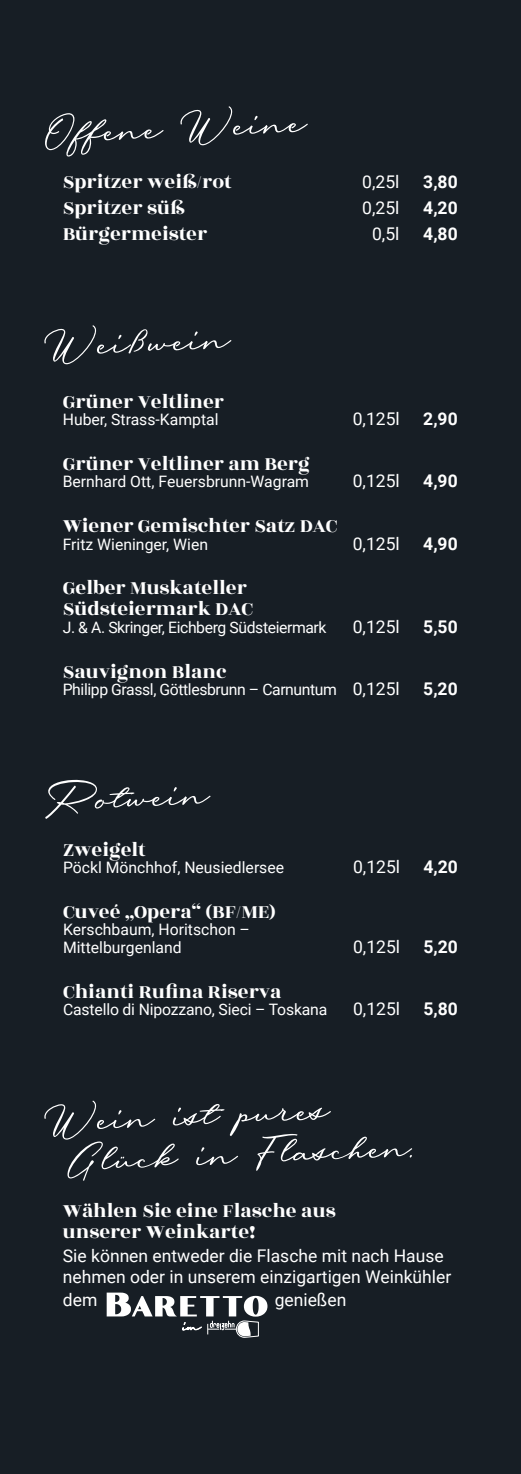
<style>
.page{position:relative;width:521px;height:1474px;background:#fff}
.page>*{position:absolute;margin:0;border:0;box-sizing:border-box;transform-origin:0 0}
.t1{font:73.5px "Messy Nessy Script 1";color:#fff}
.t2{font:21px/21px "Rozha One";color:#fff}
.t3{font:17.5px/21px "Roboto";color:#fff}
.t4{font:700 17.5px "Roboto";color:#fff}
.t5{font:15.75px/17.5px "Roboto";color:#fff}
.t6{font:15.75px "Roboto";letter-spacing:-.025em;color:#fff}
.s1{font-size:17.5px}
</style>
<div class="page">
<div style="left:0;top:0;width:521px;height:1473px;background:#171e25"></div>
<svg style="left:107px;top:1292px;width:160px;height:45px"></svg>
<h1 class="t1" style="left:43px;top:86px;width:262px;rotate:-2deg">Off ene Weine</h1>
<p class="t2" style="left:63px;top:169px;width:170px;line-height:25.9px">Spritzer weiß/rot<br>Spritzer süß<br>Bürgermeister</p>
<p class="t3" style="left:362px;top:171px;width:39px">0,25l</p>
<p class="t4" style="left:423px;top:170px;width:36px">3,80</p>
<p class="t3" style="left:362px;top:197px;width:39px">0,25l</p>
<p class="t4" style="left:423px;top:195px;width:36px">4,20</p>
<p class="t3" style="left:372px;top:223px;width:29px">0,5l</p>
<p class="t4" style="left:423px;top:221px;width:36px">4,80</p>
<h1 class="t1" style="left:43px;top:299px;width:186px;rotate:-2deg">Weißwein</h1>
<p class="t2" style="left:63px;top:391px;width:163px">Grüner Veltliner</p>
<p class="t5" style="left:63px;top:410px;width:157px">Huber, Strass-Kamptal</p>
<p class="t2" style="left:63px;top:453px;width:248px">Grüner Veltliner am Berg</p>
<p class="t5" style="left:63px;top:472px;width:248px">Bernhard Ott, Feuersbrunn-Wagram</p>
<p class="t2" style="left:63px;top:515px;width:276px">Wiener Gemischter Satz DAC</p>
<p class="t5" style="left:63px;top:534px;width:147px">Fritz Wieninger, Wien</p>
<p class="t2" style="left:63px;top:578px;width:192px">Gelber Muskateller<br>Südsteiermark DAC</p>
<p class="t6" style="left:63px;top:616px;width:265px">J. &amp; A. Skringer, Eichberg Südsteiermark</p>
<p class="t3" style="left:353px;top:407px;width:49px">0,125l</p>
<p class="t4" style="left:423px;top:406px;width:36px">2,90</p>
<p class="t3" style="left:353px;top:470px;width:49px">0,125l</p>
<p class="t4" style="left:423px;top:469px;width:36px">4,90</p>
<p class="t3" style="left:353px;top:532px;width:49px">0,125l</p>
<p class="t4" style="left:423px;top:531px;width:36px">4,90</p>
<p class="t3" style="left:353px;top:615px;width:49px">0,125l</p>
<p class="t4" style="left:423px;top:614px;width:36px">5,50</p>
<p class="t2" style="left:63px;top:661px;width:165px">Sauvignon Blanc</p>
<p class="t6" style="left:63px;top:678px;width:339px">Philipp Grassl, Göttlesbrunn – Carnuntum <span class="s1">0,125l</span></p>
<p class="t4" style="left:423px;top:676px;width:36px">5,20</p>
<h1 class="t1" style="left:43px;top:754px;width:165px;rotate:-2deg">Rotwein</h1>
<p class="t2" style="left:63px;top:839px;width:84px">Zweigelt</p>
<p class="t5" style="left:63px;top:858px;width:223px">Pöckl Mönchhof, Neusiedlersee</p>
<p class="t2" style="left:63px;top:901px;width:214px">Cuveé „Opera“ (BF/ME)</p>
<p class="t5" style="left:63px;top:920px;width:188px">Kerschbaum, Horitschon –<br>Mittelburgenland</p>
<p class="t3" style="left:353px;top:855px;width:49px">0,125l</p>
<p class="t4" style="left:423px;top:854px;width:36px">4,20</p>
<p class="t3" style="left:353px;top:935px;width:49px">0,125l</p>
<p class="t4" style="left:423px;top:934px;width:36px">5,20</p>
<p class="t2" style="left:63px;top:981px;width:220px">Chianti Rufina Riserva</p>
<p class="t5" style="left:63px;top:1000px;width:266px">Castello di Nipozzano, Sieci – Toskana</p>
<p class="t3" style="left:353px;top:997px;width:49px">0,125l</p>
<p class="t4" style="left:423px;top:996px;width:36px">5,80</p>
<h1 class="t1" style="left:43px;top:1074px;width:285px;rotate:-2deg">Wein ist pures</h1>
<h1 class="t1" style="left:65px;top:1113px;width:346px;rotate:-2deg">Glück in Flaschen.</h1>
<p class="t2" style="left:63px;top:1200px;width:274px">Wählen Sie eine Flasche aus unserer Weinkarte!</p>
<p class="t3" style="left:63px;top:1244px;width:390px">Sie können entweder die Flasche mit nach Hause nehmen oder in unserem einzigartigen Weinkühler</p>
<p class="t3" style="left:63px;top:1288px;width:36px">dem</p>
<p class="t3" style="left:275px;top:1288px;width:73px">genießen</p>
</div>
